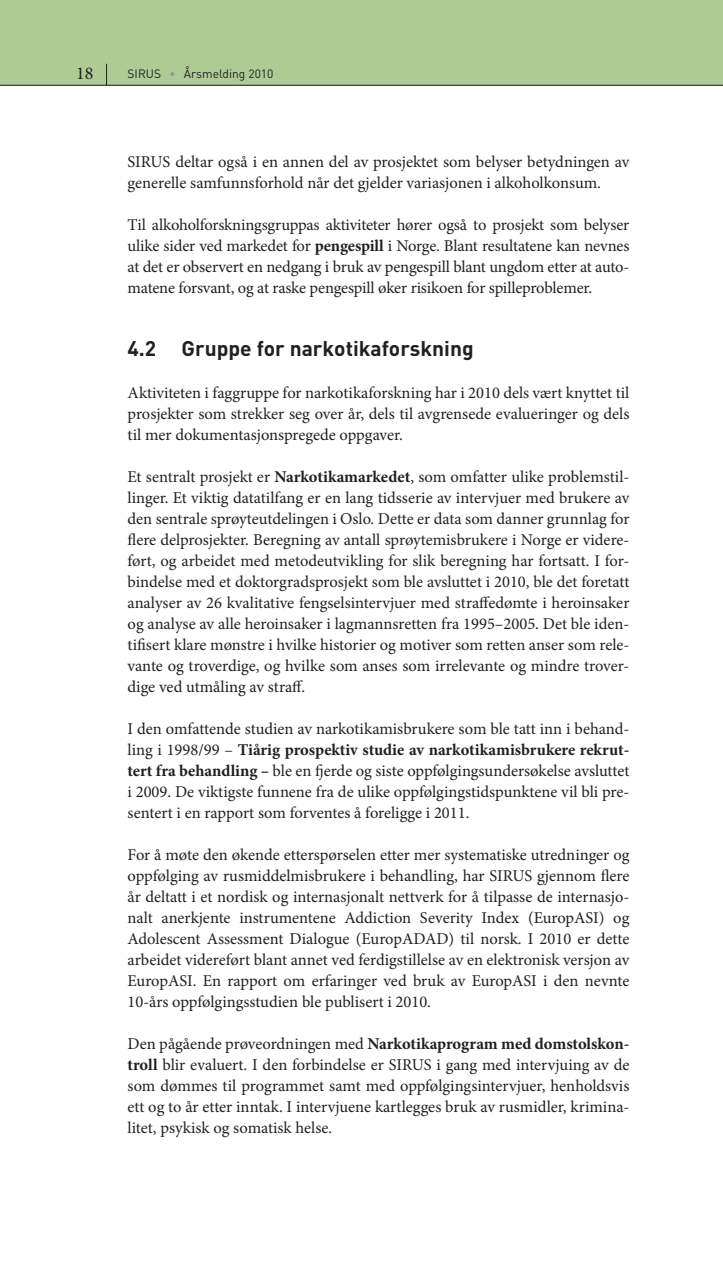
<style>
.page{position:relative;width:723px;height:1263px;background:#fff}
.page>*{position:absolute;margin:0;border:0;box-sizing:border-box;transform-origin:0 0}
.t1{font:700 21px "DIN";color:#231f20}
.t2{font:18px "Minion Pro";color:#231f20}
.t3{font:16.5px/21px "Minion Pro";letter-spacing:-.005em;color:#231f20;text-align:justify}
.t4{font:12px "DIN";color:#231f20}
.s1{font-weight:700;color:#939598}
.s2{font-weight:700}
</style>
<div class="page">
<div style="left:0;top:0;width:723px;height:85px;background:#aecb96"></div>
<hr style="left:0;top:85px;width:723px;height:1px;background:#231f20">
<svg style="left:106px;top:64px;width:1px;height:21px"></svg>
<p class="t2" style="left:76px;top:61px;width:19px">18</p>
<p class="t4" style="left:128px;top:66px;width:147px">SIRUS <span class="s1">•</span> Årsmelding 2010</p>
<p class="t3" style="left:128px;top:151px;width:503px">SIRUS deltar også i en annen del av prosjektet som belyser betydningen av generelle samfunnsforhold når det gjelder variasjonen i alkoholkonsum.</p>
<p class="t3" style="left:128px;top:214px;width:503px">Til alkoholforskningsgruppas aktiviteter hører også to prosjekt som belyser ulike sider ved markedet for <span class="s2">pengespill</span> i Norge. Blant resultatene kan nevnes at det er observert en nedgang i bruk av pengespill blant ungdom etter at auto&shy;matene forsvant, og at raske pengespill øker risikoen for spilleproblemer.</p>
<p class="t1" style="left:128px;top:335px;width:348px">4.2 Gruppe for narkotikaforskning</p>
<p class="t3" style="left:128px;top:382px;width:503px">Aktiviteten i faggruppe for narkotikaforskning har i 2010 dels vært knyttet til prosjekter som strekker seg over år, dels til avgrensede evalueringer og dels til mer dokumentasjonspregede oppgaver.</p>
<p class="t3" style="left:128px;top:466px;width:503px">Et sentralt prosjekt er <span class="s2">Narkotikamarkedet</span>, som omfatter ulike problemstil&shy;linger. Et viktig datatilfang er en lang tidsserie av intervjuer med brukere av den sentrale sprøyteutdelingen i Oslo. Dette er data som danner grunnlag for flere delprosjekter. Beregning av antall sprøytemisbrukere i Norge er videre&shy;ført, og arbeidet med metodeutvikling for slik beregning har fortsatt. I for&shy;bindelse med et doktorgradsprosjekt som ble avsluttet i 2010, ble det foretatt analyser av 26 kvalitative fengselsintervjuer med straffedømte i heroinsaker og analyse av alle heroinsaker i lagmannsretten fra 1995–2005. Det ble iden&shy;tifisert klare mønstre i hvilke historier og motiver som retten anser som rele&shy;vante og troverdige, og hvilke som anses som irrelevante og mindre trover&shy;dige ved utmåling av straff.</p>
<p class="t3" style="left:128px;top:718px;width:503px">I den omfattende studien av narkotikamisbrukere som ble tatt inn i behand&shy;ling i 1998/99 – <span class="s2">Tiårig prospektiv studie av narkotikamisbrukere rekrut&shy;tert fra behandling –</span> ble en fjerde og siste oppfølgingsundersøkelse avsluttet i 2009. De viktigste funnene fra de ulike oppfølgingstidspunktene vil bli pre&shy;sentert i en rapport som forventes å foreligge i 2011.</p>
<p class="t3" style="left:128px;top:844px;width:503px">For å møte den økende etterspørselen etter mer systematiske utredninger og oppfølging av rusmiddelmisbrukere i behandling, har SIRUS gjennom flere år deltatt i et nordisk og internasjonalt nettverk for å tilpasse de internasjo&shy;nalt anerkjente instrumentene Addiction Severity Index (EuropASI) og Adolescent Assessment Dialogue (EuropADAD) til norsk. I 2010 er dette arbeidet videreført blant annet ved ferdigstillelse av en elektronisk versjon av EuropASI. En rapport om erfaringer ved bruk av EuropASI i den nevnte 10-års oppfølgingsstudien ble publisert i 2010.</p>
<p class="t3" style="left:128px;top:1033px;width:503px">Den pågående prøveordningen med <span class="s2">Narkotikaprogram med domstolskon&shy;troll</span> blir evaluert. I den forbindelse er SIRUS i gang med intervjuing av de som dømmes til programmet samt med oppfølgingsintervjuer, henholdsvis ett og to år etter inntak. I intervjuene kartlegges bruk av rusmidler, krimina&shy;litet, psykisk og somatisk helse.</p>
</div>
